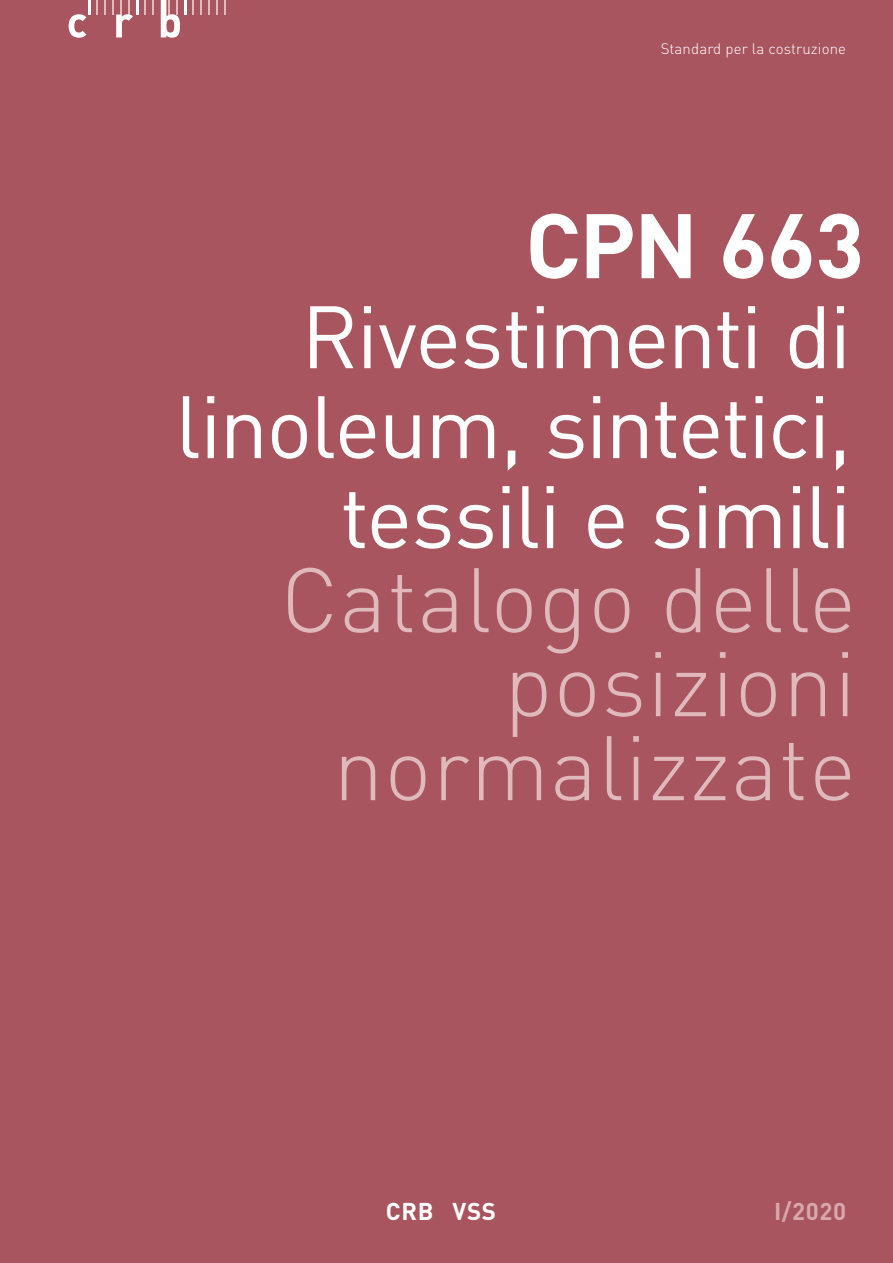
<style>
.page{position:relative;width:893px;height:1263px;background:#a8555f}
.page>*{position:absolute;margin:0;border:0;box-sizing:border-box;transform-origin:0 0}
.t1{font:300 90px/84px "DINOT";letter-spacing:.01em;color:#e0b9bc;text-align:right}
.t2{font:700 90px "DINOT";letter-spacing:-.015em;color:#fff}
.t3{font:87px/90px "DINOT";letter-spacing:-.025em;color:#fff;text-align:right}
.t4{font:700 24px "DINOT";letter-spacing:.025em;color:#fff}
.t5{font:700 24px "DINOT";color:#d8a8ac}
.t6{font:300 15px "DINOT";letter-spacing:.01em;color:#fff}
</style>
<div class="page">
<svg style="left:97px;top:0;width:1px;height:15px"></svg>
<svg style="left:105px;top:0;width:1px;height:15px"></svg>
<svg style="left:145px;top:0;width:1px;height:15px"></svg>
<svg style="left:153px;top:0;width:1px;height:15px"></svg>
<svg style="left:193px;top:0;width:1px;height:15px"></svg>
<svg style="left:201px;top:0;width:1px;height:15px"></svg>
<svg style="left:209px;top:0;width:1px;height:15px"></svg>
<svg style="left:217px;top:0;width:1px;height:15px"></svg>
<svg style="left:225px;top:0;width:1px;height:15px"></svg>
<svg style="left:69px;top:0;width:21px;height:38px"></svg>
<svg style="left:113px;top:0;width:25px;height:37px"></svg>
<svg style="left:161px;top:0;width:25px;height:38px"></svg>
<p class="t6" style="left:661px;top:38px;width:187px">Standard per la costruzione</p>
<p class="t2" style="left:525px;top:184px;width:341px">CPN 663</p>
<p class="t3" style="left:175px;top:288px;width:678px">Rivestimenti di linoleum, sintetici, tessili e simili</p>
<p class="t1" style="left:281px;top:554px;width:577px">Catalogo delle posizioni normalizzate</p>
<p class="t4" style="left:386px;top:1195px;width:112px">CRB VSS</p>
<p class="t5" style="left:774px;top:1195px;width:74px">I/2020</p>
</div>
